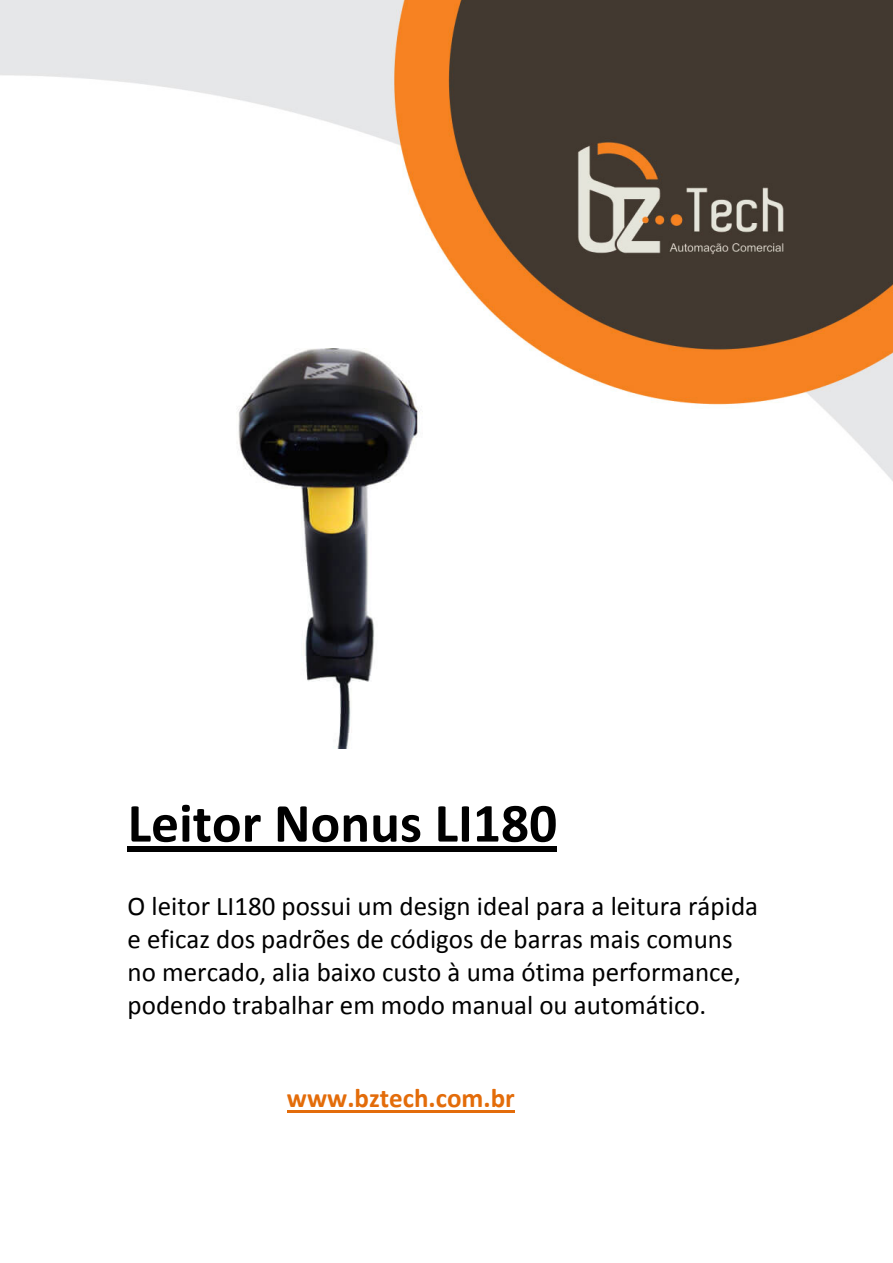
<style>
.page{position:relative;width:893px;height:1263px;background:#fff}
.page>*{position:absolute;margin:0;border:0;box-sizing:border-box;transform-origin:0 0}
.t1{font:700 55.5px "Calibri";color:#000}
.t2{font:27px/33px "Calibri";color:#000}
.t3{font:700 27px "Calibri";color:#e36c0a}
</style>
<div class="page">
<img style="left:0;top:0;width:893px;height:1113px">
<div style="left:128px;top:846px;width:429px;height:5px;background:#000"></div>
<hr style="left:287px;top:1110px;width:228px;height:2px;background:#e36c0a">
<img style="left:128px;top:348px;width:400px;height:400px">
<p class="t1" style="left:128px;top:788px;width:431px">Leitor Nonus LI180</p>
<p class="t2" style="left:128px;top:890px;width:632px">O leitor LI180 possui um design ideal para a leitura rápida e eficaz dos padrões de códigos de barras mais comuns no mercado, alia baixo custo à uma ótima performance, podendo trabalhar em modo manual ou automático.</p>
<p class="t3" style="left:287px;top:1081px;width:229px">www.bztech.com.br</p>
</div>
